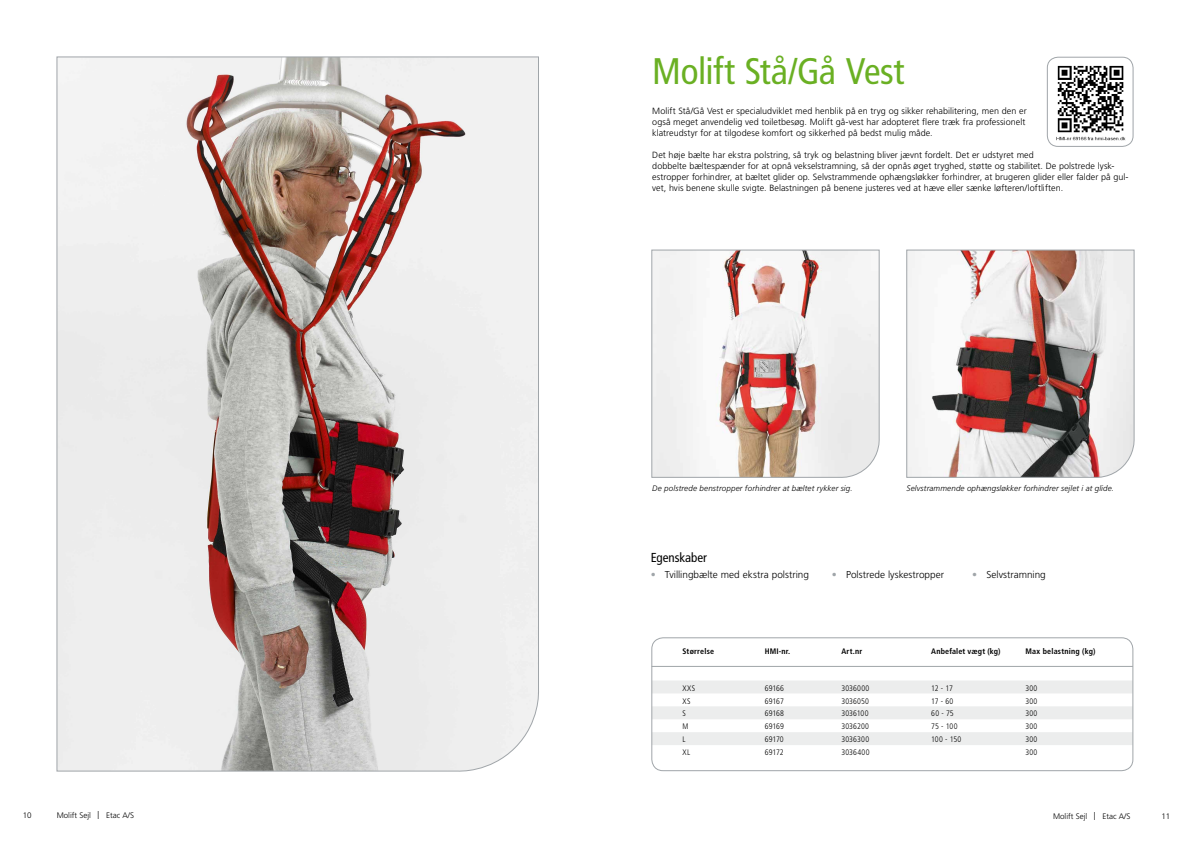
<style>
.page{position:relative;width:1191px;height:842px;background:#fff}
.page>*{position:absolute;margin:0;border:0;box-sizing:border-box;transform-origin:0 0}
.t1{font:condensed 37px "Frutiger LT Std";letter-spacing:-.015em;color:#6ab023}
.t2{font:condensed 13px "Frutiger";letter-spacing:-.005em;color:#000}
.t3{font:300 10px "Frutiger LT Std";color:#000}
.t4{font:300 9px/10.8px "Frutiger LT Std";letter-spacing:.005em;color:#000}
.t5{font:300 condensed 8px "Frutiger LT Std";letter-spacing:.015em;color:#000}
.t6{font:italic 300 8px "Frutiger LT Std";letter-spacing:.015em;color:#000}
.t7{font:700 condensed 8px "Frutiger LT Std";letter-spacing:.025em;color:#000}
.t8{font:300 8px "Frutiger LT Std";color:#000}
.s1{color:#a0a5a9}
</style>
<div class="page">
<svg style="left:56px;top:56px;width:483px;height:716px"></svg>
<svg style="left:653px;top:681px;width:478px;height:64px"></svg>
<svg style="left:906px;top:250px;width:229px;height:228px"></svg>
<img style="left:651px;top:250px;width:229px;height:228px">
<hr style="left:651px;top:666px;width:482px;height:1px;background:#a0a5a9">
<div style="left:651px;top:637px;width:482px;height:134px;border:1px solid #a0a5a9;border-radius:11px"></div>
<img style="left:1049px;top:58px;width:83px;height:83px">
<div style="left:1046px;top:57px;width:87px;height:90px;border:1px solid #a0a5a9;border-radius:11px"></div>
<h1 class="t1" style="left:652px;top:50px;width:254px">Molift Stå/Gå Vest</h1>
<p class="t4" style="left:652px;top:106px;width:376px">Molift Stå/Gå Vest er specialudviklet med henblik på en tryg og sikker rehabilitering, men den er også meget anvendelig ved toiletbesøg. Molift gå-vest har adopteret flere træk fra professionelt klatreudstyr for at tilgodese komfort og sikkerhed på bedst mulig måde.</p>
<p class="t4" style="left:652px;top:150px;width:478px">Det høje bælte har ekstra polstring, så tryk og belastning bliver jævnt fordelt. Det er udstyret med<br>dobbelte bæltespænder for at opnå vekselstramning, så der opnås øget tryghed, støtte og stabilitet. De polstrede lysk&shy;estropper forhindrer, at bæltet glider op. Selvstrammende ophængsløkker forhindrer, at brugeren glider eller falder på gul&shy;vet, hvis benene skulle svigte. Belastningen på benene justeres ved at hæve eller sænke løfteren/loftliften.</p>
<p class="t6" style="left:652px;top:484px;width:202px">De polstrede benstropper forhindrer at bæltet rykker sig.</p>
<p class="t6" style="left:906px;top:484px;width:209px">Selvstrammende ophængsløkker forhindrer sejlet i at glide.</p>
<h2 class="t2" style="left:651px;top:550px;width:58px">Egenskaber</h2>
<p class="t3" style="left:651px;top:569px;width:160px"><span class="s1">•</span> Tvillingbælte med ekstra polstring</p>
<p class="t3" style="left:832px;top:569px;width:114px"><span class="s1">•</span> Polstrede lyskestropper</p>
<p class="t3" style="left:972px;top:568px;width:75px"><span class="s1">•</span> Selvstramning</p>
<p class="t7" style="left:682px;top:646px;width:33px">Størrelse</p>
<p class="t7" style="left:764px;top:646px;width:27px">HMI-nr.</p>
<p class="t7" style="left:841px;top:646px;width:22px">Art.nr</p>
<p class="t7" style="left:931px;top:646px;width:71px">Anbefalet vægt (kg)</p>
<p class="t7" style="left:1025px;top:646px;width:72px">Max belastning (kg)</p>
<p class="t5" style="left:682px;top:683px;width:14px">XXS</p>
<p class="t5" style="left:764px;top:683px;width:21px">69166</p>
<p class="t5" style="left:841px;top:683px;width:30px">3036000</p>
<p class="t5" style="left:931px;top:683px;width:23px">12 - 17</p>
<p class="t5" style="left:1025px;top:683px;width:13px">300</p>
<p class="t5" style="left:682px;top:696px;width:9px">XS</p>
<p class="t5" style="left:764px;top:696px;width:21px">69167</p>
<p class="t5" style="left:841px;top:696px;width:29px">3036050</p>
<p class="t5" style="left:931px;top:696px;width:24px">17 - 60</p>
<p class="t5" style="left:1025px;top:696px;width:13px">300</p>
<p class="t5" style="left:682px;top:709px;width:5px">S</p>
<p class="t5" style="left:765px;top:709px;width:21px">69168</p>
<p class="t5" style="left:841px;top:709px;width:29px">3036100</p>
<p class="t5" style="left:931px;top:709px;width:24px">60 - 75</p>
<p class="t5" style="left:1025px;top:709px;width:13px">300</p>
<p class="t5" style="left:682px;top:722px;width:7px">M</p>
<p class="t5" style="left:765px;top:722px;width:21px">69169</p>
<p class="t5" style="left:841px;top:722px;width:29px">3036200</p>
<p class="t5" style="left:931px;top:722px;width:28px">75 - 100</p>
<p class="t5" style="left:1025px;top:722px;width:13px">300</p>
<p class="t5" style="left:682px;top:735px;width:5px">L</p>
<p class="t5" style="left:765px;top:735px;width:20px">69170</p>
<p class="t5" style="left:841px;top:735px;width:29px">3036300</p>
<p class="t5" style="left:931px;top:735px;width:32px">100 - 150</p>
<p class="t5" style="left:1025px;top:735px;width:13px">300</p>
<p class="t5" style="left:682px;top:748px;width:9px">XL</p>
<p class="t5" style="left:765px;top:748px;width:20px">69172</p>
<p class="t5" style="left:841px;top:748px;width:30px">3036400</p>
<p class="t5" style="left:1025px;top:748px;width:13px">300</p>
<p class="t8" style="left:23px;top:811px;width:10px">10</p>
<p class="t8" style="left:57px;top:811px;width:79px">Molift Sejl | Etac A/S</p>
<p class="t8" style="left:1053px;top:812px;width:79px">Molift Sejl | Etac A/S</p>
<p class="t8" style="left:1161px;top:812px;width:10px">11</p>
</div>
